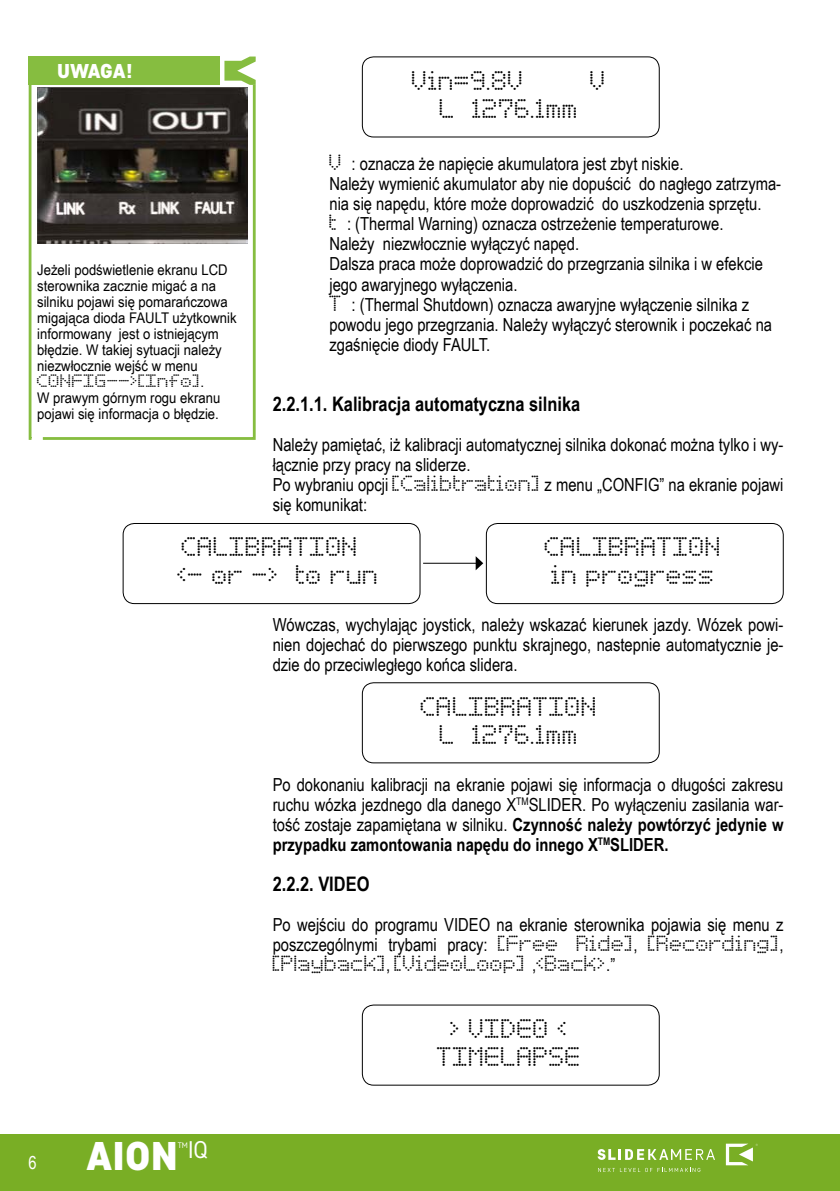
<style>
.page{position:relative;width:840px;height:1191px;background:#fff}
.page>*{position:absolute;margin:0;border:0;box-sizing:border-box;transform-origin:0 0}
.t1{font:900 40px "Core Sans D75";color:#fff}
.t2{font:24px "Core Sans D35";color:#fff}
.t3{font:22px/28px "Basicdots";color:#000;text-align:center}
.t4{font:700 20px "Arial Narrow";color:#000}
.t5{font:900 20px "Core Sans D75";letter-spacing:-.005em;color:#fff}
.t6{font:18px/20px "Arial Narrow";color:#000}
.t7{font:18px "Basicdots";color:#000}
.t8{font:18px "Arial Narrow";color:#fff}
.t9{font:14.8px/16px "Arial Narrow";color:#000;scale:1.09 1}
.t10{font:14.8px "Basicdots";color:#000;scale:1.09 1}
.t11{font:8px "Core Sans D35";color:#fff}
.s1{font-family:"Arial Narrow"}
.s2{font-family:"Basicdots"}
.s3{font-weight:700}
</style>
<div class="page">
<div style="left:0;top:1134px;width:839px;height:57px;background:#79ae25"></div>
<svg style="left:598px;top:1167px;width:102px;height:5px"></svg>
<svg style="left:725px;top:1143px;width:32px;height:22px"></svg>
<svg style="left:597px;top:1149px;width:117px;height:10px"></svg>
<div style="left:29px;top:57px;width:191px;height:28px;background:#86bd40"></div>
<svg style="left:224px;top:57px;width:31px;height:25px"></svg>
<svg style="left:28px;top:82px;width:228px;height:358px"></svg>
<div style="left:123px;top:523px;width:297px;height:81px;border:1px solid #000;border-radius:11px"></div>
<div style="left:486px;top:523px;width:297px;height:81px;border:1px solid #000;border-radius:11px"></div>
<hr style="left:423px;top:563px;width:53px;height:1px;background:#000">
<svg style="left:475px;top:556px;width:8px;height:14px"></svg>
<img style="left:37px;top:87px;width:210px;height:157px">
<div style="left:362px;top:57px;width:297px;height:80px;border:1px solid #000;border-radius:11px"></div>
<div style="left:362px;top:682px;width:297px;height:81px;border:1px solid #000;border-radius:11px"></div>
<div style="left:362px;top:1004px;width:297px;height:81px;border:1px solid #000;border-radius:11px"></div>
<p class="t5" style="left:57px;top:58px;width:77px">UWAGA!</p>
<p class="t9" style="left:37px;top:261px;width:184px">Jeżeli podświetlenie ekranu LCD sterownika zacznie migać a na silniku pojawi się pomarańczowa migająca dioda FAULT użytkownik informowany jest o istniejącym błędzie. W takiej sytuacji należy niezwłocznie wejść w menu</p>
<p class="t10" style="left:37px;top:374px;width:155px">CONFIG--&gt;[Info]<span class="s1">.</span></p>
<p class="t9" style="left:37px;top:389px;width:169px">W prawym górnym rogu ekranu pojawi się informacja o błędzie.</p>
<p class="t3" style="left:412px;top:68px;width:113px">Vin=9.8V</p>
<p class="t3" style="left:590px;top:68px;width:18px">V</p>
<p class="t3" style="left:439px;top:96px;width:140px">L 1276.1mm</p>
<p class="t6" style="left:329px;top:153px;width:453px"><span class="s2">V”</span>: oznacza że napięcie akumulatora jest zbyt niskie.<br>Należy wymienić akumulator aby nie dopuścić do nagłego zatrzyma&shy;nia się napędu, które może doprowadzić do uszkodzenia sprzętu. <span class="s2">t”</span>: (Thermal Warning) oznacza ostrzeżenie temperaturowe.<br>Należy niezwłocznie wyłączyć napęd.<br>Dalsza praca może doprowadzić do przegrzania silnika i w efekcie jego awaryjnego wyłączenia.<br><span class="s2">T”</span>: (Thermal Shutdown) oznacza awaryjne wyłączenie silnika z powodu jego przegrzania. Należy wyłączyć sterownik i poczekać na zgaśnięcie diody FAULT.</p>
<p class="t4" style="left:272px;top:388px;width:309px">2.2.1.1. Kalibracja automatyczna silnika</p>
<p class="t6" style="left:272px;top:433px;width:512px">Należy pamiętać, iż kalibracji automatycznej silnika dokonać można tylko i wy&shy;łącznie przy pracy na sliderze.<br>Po wybraniu opcji <span class="s2">[Calibtration]</span> z menu „CONFIG” na ekranie pojawi się komunikat:</p>
<p class="t3" style="left:177px;top:534px;width:203px;text-align:left">CALIBRATION &lt;- or -&gt; to run</p>
<p class="t3" style="left:544px;top:534px;width:178px">CALIBRATION in progress</p>
<p class="t6" style="left:272px;top:613px;width:512px;text-align:justify">Wówczas, wychylając joystick, należy wskazać kierunek jazdy. Wózek powi&shy;nien dojechać do pierwszego punktu skrajnego, nastepnie automatycznie je&shy;dzie do przeciwległego końca slidera.</p>
<p class="t3" style="left:420px;top:693px;width:178px">CALIBRATION<br>L 1276.1mm</p>
<p class="t6" style="left:272px;top:773px;width:512px;text-align:justify">Po dokonaniu kalibracji na ekranie pojawi się informacja o długości zakresu ruchu wózka jezdnego dla danego X<sup>TM</sup>SLIDER. Po wyłączeniu zasilania war&shy;tość zostaje zapamiętana w silniku. <span class="s3">Czynność należy powtórzyć jedynie w przypadku zamontowania napędu do innego X</span><sup>TM</sup><span class="s3">SLIDER.</span></p>
<p class="t4" style="left:272px;top:868px;width:98px">2.2.2. VIDEO</p>
<p class="t6" style="left:272px;top:913px;width:512px">Po wejściu do programu VIDEO na ekranie sterownika pojawia się menu z poszczególnymi trybami pracy: <span class="s2">[Free Ride]</span>, <span class="s2">[Recording]</span>,</p>
<p class="t7" style="left:272px;top:955px;width:344px">[Playback]<span class="s1">,</span> [VideoLoop] <span class="s1">,</span>&lt;Back&gt;<span class="s1">.”</span></p>
<p class="t8" style="left:28px;top:1149px;width:10px">6</p>
<h1 class="t1" style="left:86px;top:1129px;width:93px">AION</h1>
<p class="t11" style="left:178px;top:1140px;width:12px">TM</p>
<h2 class="t2" style="left:188px;top:1134px;width:21px">IQ</h2>
<p class="t3" style="left:437px;top:1016px;width:146px">&gt; VIDEO &lt;<br>TIMELAPSE</p>
</div>
